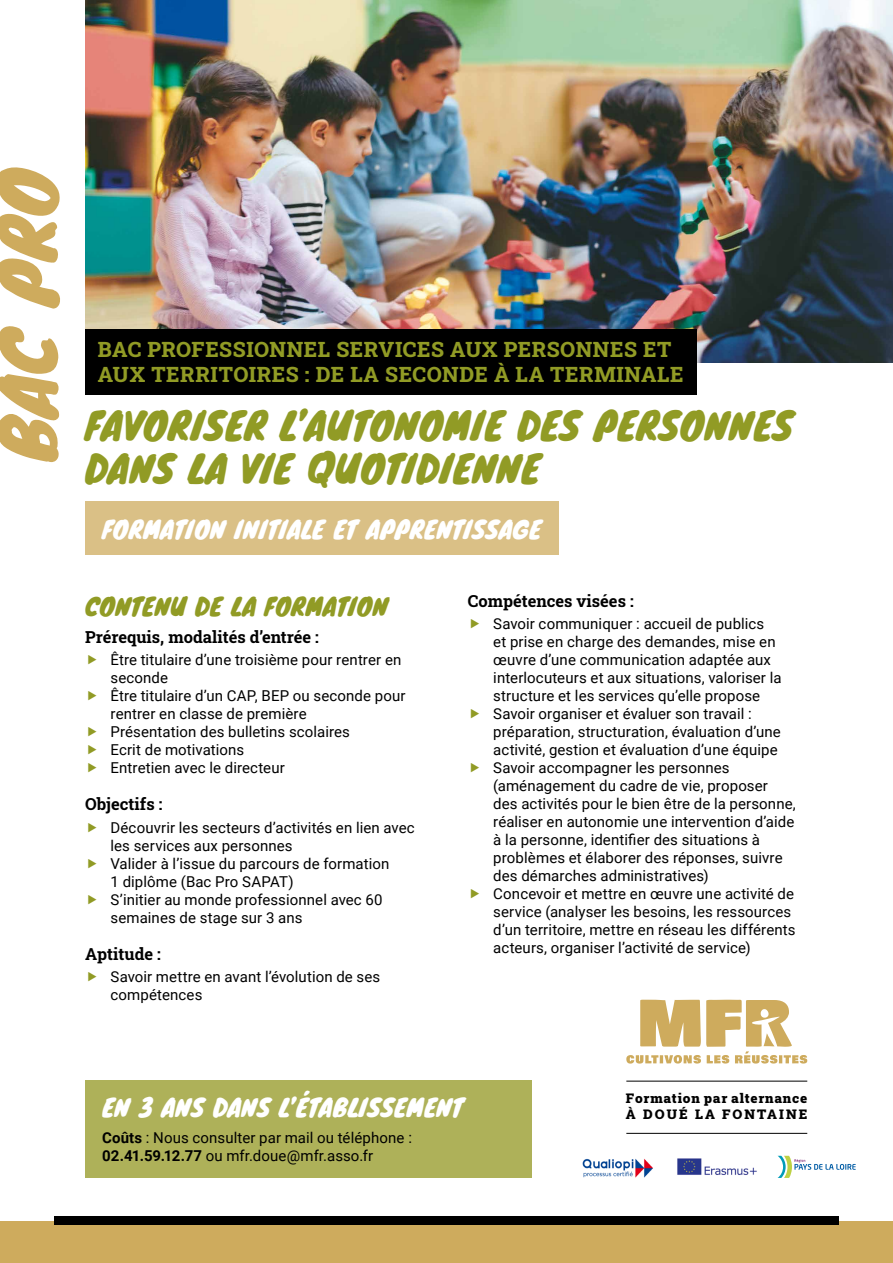
<style>
.page{position:relative;width:893px;height:1263px;background:#fff}
.page>*{position:absolute;margin:0;border:0;box-sizing:border-box;transform-origin:0 0}
.t1{font:73.2px "Knewave";color:#ceab5d}
.t2{font:37.5px/43.5px "Knewave";letter-spacing:.01em;color:#919b25}
.t3{font:24px "Knewave";letter-spacing:.005em;color:#fff}
.t4{font:24px "Knewave";letter-spacing:.015em;color:#919b25}
.t5{font:800 21px/25.2px "Roboto Slab";letter-spacing:.025em;color:#919b25}
.t6{font:700 16.5px "Roboto Slab";color:#000}
.t7{font:15px/18px "Roboto";letter-spacing:.005em;color:#000}
.t8{font:900 13.5px/16.2px "Roboto Slab";letter-spacing:.06em;color:#000}
.s1{font-weight:700}
</style>
<div class="page">
<div style="left:0;top:1221px;width:893px;height:42px;background:#ceab5d"></div>
<div style="left:54px;top:1216px;width:785px;height:9px;background:#000"></div>
<svg style="left:626px;top:1000px;width:181px;height:63px"></svg>
<hr style="left:626px;top:1081px;width:181px;height:1px;background:#000">
<hr style="left:626px;top:1133px;width:181px;height:1px;background:#000">
<svg style="left:778px;top:1156px;width:78px;height:22px"></svg>
<img style="left:582px;top:1158px;width:71px;height:20px">
<img style="left:677px;top:1158px;width:80px;height:17px">
<img style="left:85px;top:0;width:808px;height:362px">
<div style="left:85px;top:329px;width:611px;height:66px;background:#000"></div>
<div style="left:85px;top:1080px;width:446px;height:98px;background:#aeb159"></div>
<div style="left:85px;top:502px;width:474px;height:53px;background:#dac086"></div>
<h1 class="t1" style="left:-30px;top:461px;width:299px;rotate:-90deg">BAC PRO</h1>
<h3 class="t5" style="left:98px;top:336px;width:587px">BAC PROFESSIONNEL SERVICES AUX PERSONNES ET<br>AUX TERRITOIRES : DE LA SECONDE À LA TERMINALE</h3>
<h2 class="t2" style="left:85px;top:402px;width:710px">FAVORISER L’AUTONOMIE DES PERSONNES<br>DANS LA VIE QUOTIDIENNE</h2>
<h3 class="t3" style="left:102px;top:510px;width:441px">FORMATION INITIALE ET APPRENTISSAGE</h3>
<h3 class="t4" style="left:85px;top:587px;width:304px">CONTENU DE LA FORMATION</h3>
<p class="t6" style="left:85px;top:625px;width:235px">Prérequis, modalités d’entrée :</p>
<p class="t7" style="left:111px;top:650px;width:296px">Être titulaire d’une troisième pour rentrer en seconde<br>Être titulaire d’un CAP, BEP ou seconde pour rentrer en classe de première<br>Présentation des bulletins scolaires<br>Ecrit de motivations<br>Entretien avec le directeur</p>
<p class="t6" style="left:85px;top:793px;width:79px">Objectifs :</p>
<p class="t7" style="left:111px;top:818px;width:306px">Découvrir les secteurs d’activités en lien avec les services aux personnes<br>Valider à l’issue du parcours de formation<br>1 diplôme (Bac Pro SAPAT)<br>S’initier au monde professionnel avec 60 semaines de stage sur 3 ans</p>
<p class="t6" style="left:85px;top:943px;width:77px">Aptitude :</p>
<p class="t7" style="left:111px;top:967px;width:271px">Savoir mettre en avant l’évolution de ses compétences</p>
<p class="t6" style="left:468px;top:590px;width:167px">Compétences visées :</p>
<p class="t7" style="left:493px;top:614px;width:304px">Savoir communiquer : accueil de publics<br>et prise en charge des demandes, mise en œuvre d’une communication adaptée aux interlocuteurs et aux situations, valoriser la structure et les services qu’elle propose Savoir organiser et évaluer son travail : préparation, structuration, évaluation d’une activité, gestion et évaluation d’une équipe Savoir accompagner les personnes (aménagement du cadre de vie, proposer des activités pour le bien être de la personne, réaliser en autonomie une intervention d’aide à la personne, identifier des situations à problèmes et élaborer des réponses, suivre des démarches administratives)<br>Concevoir et mettre en œuvre une activité de service (analyser les besoins, les ressources d’un territoire, mettre en réseau les différents acteurs, organiser l’activité de service)</p>
<h3 class="t3" style="left:102px;top:1089px;width:363px">EN 3 ANS DANS L’ÉTABLISSEMENT</h3>
<p class="t7" style="left:102px;top:1128px;width:311px"><span class="s1">Coûts</span> : Nous consulter par mail ou téléphone :<br><span class="s1">02.41.59.12.77</span> ou mfr.doue@mfr.asso.fr</p>
<p class="t8" style="left:626px;top:1089px;width:183px">Formation par alternance<br>À DOUÉ LA FONTAINE</p>
</div>
